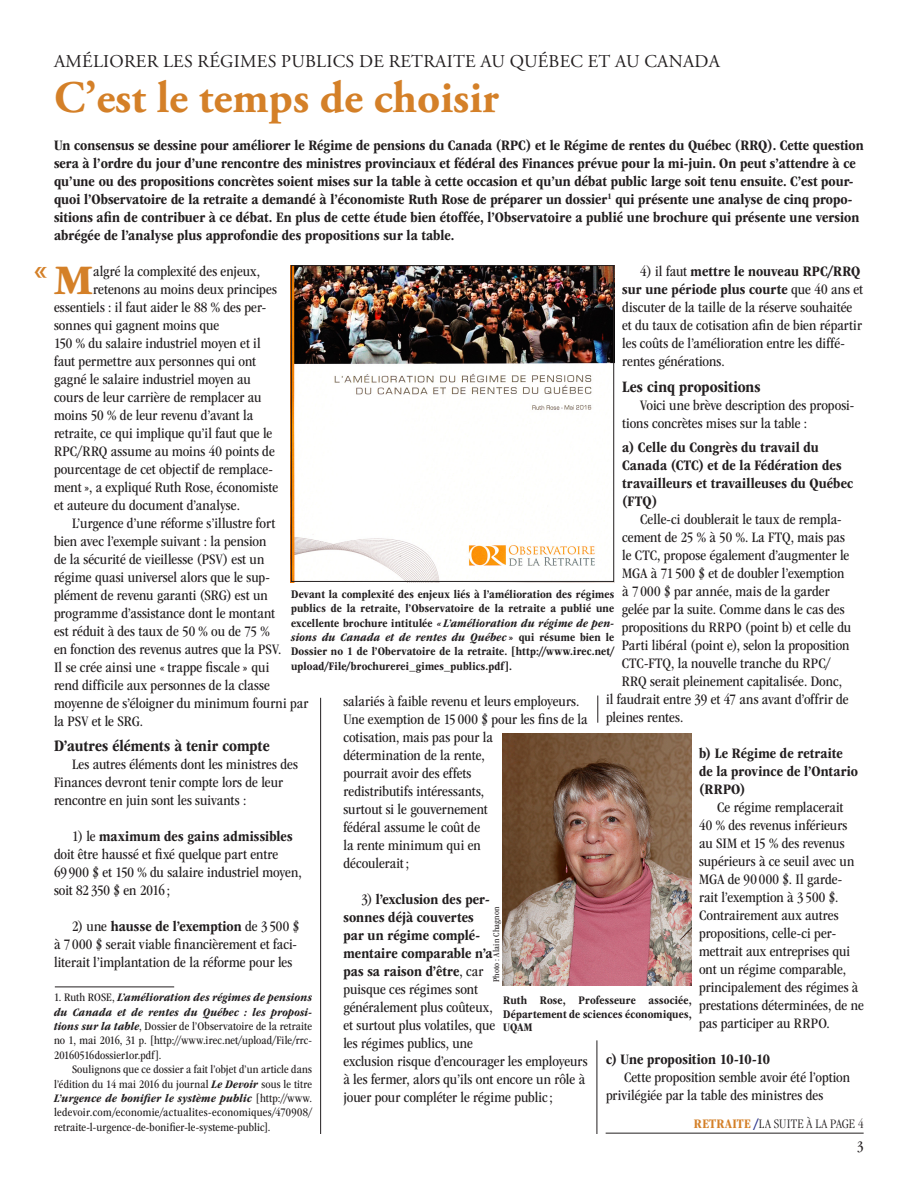
<style>
.page{position:relative;width:918px;height:1188px;background:#fff}
.page>*{position:absolute;margin:0;border:0;box-sizing:border-box;transform-origin:0 0}
.t1{font:700 45px "Adobe Garamond Pro";color:#d48028}
.Lettrine{font:700 43.95px "ITC Garamond Std";color:#d48028}
.Lettrine-2{font:condensed 43.65px "ITC Garamond Std";color:#d48028}
.t2{font:18px "Adobe Garamond Pro";letter-spacing:.015em;color:#231f20}
.Sous-titre{font:700 condensed 16.5px "ITC Garamond Std";color:#231f20}
.Lettrine-3{font:condensed 15px/18px "ITC Garamond Std";color:#231f20}
.Lead{font:700 condensed 15px/18px "ITC Garamond Std";color:#231f20}
.Sous-titre-2{font:700 condensed 15px/18px "ITC Garamond Std";letter-spacing:.01em;color:#231f20}
.Suite_à_la_page{font:300 condensed 13.5px "ITC Garamond Std";letter-spacing:.015em;color:#231f20}
.t3{font:700 condensed 12px/14.4px "ITC Garamond Std";letter-spacing:.015em;color:#231f20;text-align:justify}
.t4{font:condensed 12px/14.4px "ITC Garamond Std";letter-spacing:.015em;color:#231f20}
.t5{font:condensed 11.85px/14.4px "ITC Garamond Std";letter-spacing:.01em;color:#231f20}
.t6{font:italic 700 condensed 11.85px/14.4px "ITC Garamond Std";letter-spacing:.015em;color:#231f20}
.t7{font:condensed 9px "ITC Garamond Std";letter-spacing:.015em;color:#231f20}
.s1{font-weight:700}
.s2{font-style:italic}
.s3{font-weight:400;font-style:normal}
.s4{font-weight:700;font-style:italic;font-size:11.85px}
.s5{font-size:12px}
.s6{font-weight:700;font-style:italic}
.s7{font-weight:700;color:#d48028}
.s8{font-weight:700;color:#2a338c}
</style>
<div class="page">
<hr style="left:606px;top:1133px;width:258px;height:1px;background:#231f20">
<hr style="left:597px;top:1040px;width:1px;height:94px;background:#231f20">
<hr style="left:320px;top:698px;width:1px;height:436px;background:#231f20">
<img style="left:293px;top:266px;width:322px;height:316px">
<hr style="left:55px;top:987px;width:119px;height:1px;background:#231f20">
<div style="left:291px;top:265px;width:323px;height:317px;border:1px solid #231f20"></div>
<img style="left:503px;top:733px;width:189px;height:252px">
<svg style="left:597px;top:696px;width:1px;height:27px"></svg>
<p class="t2" style="left:54px;top:51px;width:667px">AMÉLIORER LES RÉGIMES PUBLICS DE RETRAITE AU QUÉBEC ET AU CANADA</p>
<p class="t1" style="left:54px;top:72px;width:446px">C’est le temps de choisir</p>
<p class="Lead" style="left:54px;top:136px;width:811px">Un consensus se dessine pour améliorer le Régime de pensions du Canada (RPC) et le Régime de rentes du Québec (RRQ). Cette question sera à l’ordre du jour d’une rencontre des ministres provinciaux et fédéral des Finances prévue pour la mi-juin. On peut s’attendre à ce qu’une ou des propositions concrètes soient mises sur la table à cette occasion et qu’un débat public large soit tenu ensuite. C’est pour&shy;quoi l’Observatoire de la retraite a demandé à l’économiste Ruth Rose de préparer un dossier<sup>1</sup> qui présente une analyse de cinq propo&shy;sitions afin de contribuer à ce débat. En plus de cette étude bien étoffée, l’Observatoire a publié une brochure qui présente une version abrégée de l’analyse plus approfondie des propositions sur la table.</p>
<p class="Lettrine" style="left:54px;top:255px;width:41px">M</p>
<p class="Lettrine-3" style="left:93px;top:262px;width:168px">algré la complexité des enjeux,</p>
<p class="Lettrine-3" style="left:622px;top:263px;width:242px;text-indent:18px">4) il faut <span class="s1">mettre le nouveau RPC/RRQ sur une période plus courte</span> que 40 ans et discuter de la taille de la réserve souhaitée et du taux de cotisation afin de bien répartir les coûts de l’amélioration entre les diffé&shy;rentes générations.</p>
<p class="Sous-titre" style="left:622px;top:378px;width:140px">Les cinq propositions</p>
<p class="Lettrine-3" style="left:622px;top:396px;width:234px;text-indent:18px">Voici une brève description des proposi&shy;tions concrètes mises sur la table :</p>
<p class="Sous-titre-2" style="left:622px;top:438px;width:233px">a) Celle du Congrès du travail du<br>Canada (CTC) et de la Fédération des travailleurs et travailleuses du Québec (FTQ)</p>
<p class="Lettrine-3" style="left:640px;top:510px;width:203px">Celle-ci doublerait le taux de rempla-</p>
<p class="Lettrine-3" style="left:622px;top:528px;width:224px">cement de 25 % à 50 %. La FTQ, mais pas</p>
<p class="Lettrine-3" style="left:622px;top:546px;width:229px">le CTC, propose également d’augmenter le</p>
<p class="Lettrine-3" style="left:622px;top:564px;width:224px">MGA à 71 500 $ et de doubler l’exemption</p>
<p class="Lettrine-3" style="left:622px;top:582px;width:209px">à 7 000 $ par année, mais de la garder</p>
<p class="Lettrine-3" style="left:622px;top:600px;width:224px">gelée par la suite. Comme dans le cas des</p>
<p class="Lettrine-3" style="left:622px;top:618px;width:231px">propositions du RRPO (point b) et celle du</p>
<p class="Lettrine-3" style="left:622px;top:636px;width:229px">Parti libéral (point e), selon la proposition</p>
<p class="Lettrine-3" style="left:622px;top:654px;width:210px">CTC-FTQ, la nouvelle tranche du RPC/</p>
<p class="Lettrine-3" style="left:622px;top:672px;width:222px">RRQ serait pleinement capitalisée. Donc,</p>
<p class="Lettrine-3" style="left:606px;top:690px;width:244px">il faudrait entre 39 et 47 ans avant d’offrir de</p>
<p class="Lettrine-3" style="left:606px;top:708px;width:79px">pleines rentes.</p>
<p class="Lead" style="left:699px;top:744px;width:161px">b) Le Régime de retraite de la province de l’Ontario (RRPO)</p>
<p class="Lettrine-3" style="left:699px;top:798px;width:166px;text-indent:18px">Ce régime remplacerait<br>40 % des revenus inférieurs au SIM et 15 % des revenus supérieurs à ce seuil avec un<br>MGA de 90 000 $. Il garde&shy;rait l’exemption à 3 500 $.<br>Contrairement aux autres propositions, celle-ci per&shy;mettrait aux entreprises qui ont un régime comparable, principalement des régimes à prestations déterminées, de ne pas participer au RRPO.</p>
<p class="Lead" style="left:606px;top:1050px;width:166px">c) Une proposition 10-10-10</p>
<p class="Lettrine-3" style="left:606px;top:1068px;width:246px;text-indent:18px">Cette proposition semble avoir été l’option privilégiée par la table des ministres des</p>
<p class="Lettrine-2" style="left:32px;top:244px;width:20px">«</p>
<p class="Lettrine-3" style="left:93px;top:280px;width:185px">retenons au moins deux principes</p>
<p class="Lettrine-3" style="left:54px;top:298px;width:214px">essentiels : il faut aider le 88 % des per-</p>
<p class="Lettrine-3" style="left:54px;top:316px;width:167px">sonnes qui gagnent moins que</p>
<p class="Lettrine-3" style="left:54px;top:334px;width:208px">150 % du salaire industriel moyen et il</p>
<p class="Lettrine-3" style="left:54px;top:352px;width:204px">faut permettre aux personnes qui ont</p>
<p class="Lettrine-3" style="left:54px;top:370px;width:198px">gagné le salaire industriel moyen au</p>
<p class="Lettrine-3" style="left:54px;top:388px;width:209px">cours de leur carrière de remplacer au</p>
<p class="Lettrine-3" style="left:54px;top:406px;width:201px">moins 50 % de leur revenu d’avant la</p>
<p class="Lettrine-3" style="left:54px;top:424px;width:220px">retraite, ce qui implique qu’il faut que le</p>
<p class="Lettrine-3" style="left:54px;top:442px;width:222px">RPC/RRQ assume au moins 40 points de</p>
<p class="Lettrine-3" style="left:54px;top:460px;width:220px">pourcentage de cet objectif de remplace-</p>
<p class="Lettrine-3" style="left:54px;top:478px;width:226px">ment », a expliqué Ruth Rose, économiste</p>
<p class="Lettrine-3" style="left:54px;top:496px;width:187px">et auteure du document d’analyse.</p>
<p class="Lettrine-3" style="left:54px;top:514px;width:256px;text-indent:18px">L’urgence d’une réforme s’illustre fort<br>bien avec l’exemple suivant : la pension<br>de la sécurité de vieillesse (PSV) est un<br>régime quasi universel alors que le sup&shy;plément de revenu garanti (SRG) est un programme d’assistance dont le montant<br>est réduit à des taux de 50 % ou de 75 %<br>en fonction des revenus autres que la PSV.<br>Il se crée ainsi une « trappe fiscale » qui<br>rend difficile aux personnes de la classe moyenne de s’éloigner du minimum fourni par la PSV et le SRG.</p>
<p class="Sous-titre" style="left:54px;top:737px;width:217px">D’autres éléments à tenir compte</p>
<p class="Lettrine-3" style="left:54px;top:756px;width:246px;text-indent:18px">Les autres éléments dont les ministres des<br>Finances devront tenir compte lors de leur rencontre en juin sont les suivants :</p>
<p class="Lettrine-3" style="left:54px;top:828px;width:249px;text-indent:18px">1) le <span class="s1">maximum des gains admissibles </span>doit être haussé et fixé quelque part entre<br>69 900 $ et 150 % du salaire industriel moyen, soit 82 350 $ en 2016 ;</p>
<p class="Lettrine-3" style="left:54px;top:918px;width:247px;text-indent:18px">2) une <span class="s1">hausse de l’exemption</span> de 3 500 $ à 7 000 $ serait viable financièrement et faci&shy;literait l’implantation de la réforme pour les</p>
<p class="t3" style="left:291px;top:587px;width:325px">Devant la complexité des enjeux liés à l’amélioration des régimes publics de la retraite, l’Observatoire de la retraite a publié une excellente brochure intitulée <span class="s2">« L’amélioration du régime de pen&shy;sions du Canada et de rentes du Québec</span> » qui résume bien le Dossier no 1 de l’Obervatoire de la retraite. [http://www.irec.net/ upload/File/brochurerei_gimes_publics.pdf].</p>
<p class="Lettrine-3" style="left:343px;top:692px;width:246px">salariés à faible revenu et leurs employeurs.<br>Une exemption de 15 000 $ pour les fins de la cotisation, mais pas pour la<br>détermination de la rente,<br>pourrait avoir des effets<br>redistributifs intéressants,<br>surtout si le gouvernement<br>fédéral assume le coût de<br>la rente minimum qui en<br>découlerait;</p>
<p class="Lettrine-3" style="left:343px;top:890px;width:246px;text-indent:18px">3) <span class="s1">l’exclusion des per-<br>sonnes déjà couvertes<br>par un régime complé-<br>mentaire comparable n’a<br>pas sa raison d’être</span>, car<br>puisque ces régimes sont<br>généralement plus coûteux,<br>et surtout plus volatiles, que<br>les régimes publics, une<br>exclusion risque d’encourager les employeurs à les fermer, alors qu’ils ont encore un rôle à jouer pour compléter le régime public;</p>
<p class="t7" style="left:491px;top:982px;width:77px;rotate:-90deg">Photo : Alain Chagnon</p>
<p class="t6" style="left:54px;top:990px;width:260px"><span class="s3">1. Ruth ROSE,</span> L’amélioration des régimes de pensions du Canada et de rentes du Québec : les proposi-</p>
<p class="t4" style="left:54px;top:1019px;width:260px"><span class="s4">tions sur la table</span>, Dossier de l’Observatoire de la retraite</p>
<p class="t5" style="left:54px;top:1034px;width:260px"><span class="s5">no 1, mai</span> 2016, 31 p. [http://www.irec.net/upload/File/rrc-<br>20160516dossier1or.pdf].</p>
<p class="t5" style="left:54px;top:1062px;width:260px;text-align:justify;text-indent:18px">Soulignons que ce dossier a fait l’objet d’un article dans l’édition du 14 mai 2016 du journal <span class="s6">Le Devoir</span> sous le titre <span class="s6">L’urgence de bonifier le système public</span> [<span class="s5">http://www.</span></p>
<p class="t4" style="left:54px;top:1105px;width:260px">ledevoir.com/economie/actualites-economiques/470908/ retraite-l-urgence-de-bonifier-le-systeme-public].</p>
<p class="t3" style="left:503px;top:994px;width:190px;line-height:13.5px">Ruth Rose, Professeure associée, Département de sciences économiques, UQAM</p>
<p class="Suite_à_la_page" style="left:694px;top:1117px;width:171px"><span class="s7">RETRAITE</span> <span class="s8">/</span>LA SUITE À LA PAGE 4</p>
<p class="Lettrine-3" style="left:857px;top:1137px;width:8px">3</p>
</div>
